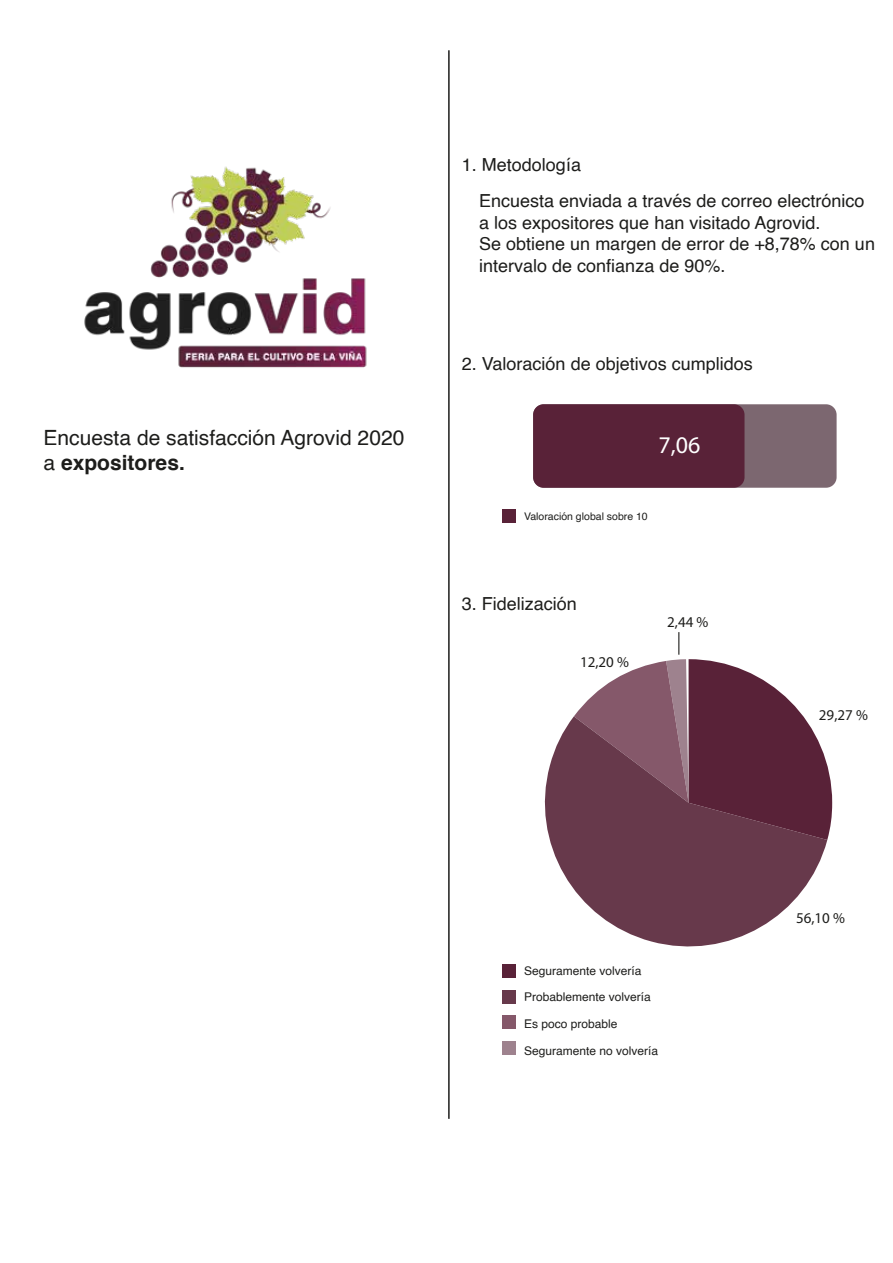
<style>
.page{position:relative;width:893px;height:1263px;background:#fff}
.page>*{position:absolute;margin:0;border:0;box-sizing:border-box;transform-origin:0 0}
.t1{font:24px "Myriad Pro";color:#fff}
.t2{font:21px/25.2px "Helvetica";color:#1d1d1b}
.t3{font:18px/21.6px "Helvetica";color:#1d1d1b}
.t4{font:15px "Myriad Pro";color:#1d1d1b}
.t5{font:12px "Helvetica";color:#1d1d1b}
.t6{font:10.5px "Helvetica";color:#1d1d1b}
.s1{font-weight:700}
</style>
<div class="page">
<svg style="left:544px;top:716px;width:283px;height:231px;fill:#67394b"></svg>
<div style="left:533px;top:404px;width:304px;height:84px;background:#7c6770;border-radius:11px"></div>
<div style="left:533px;top:404px;width:211px;height:84px;background:#592238;border-radius:11px"></div>
<div style="left:502px;top:965px;width:13px;height:13px;background:#592238"></div>
<div style="left:502px;top:1041px;width:13px;height:13px;background:#9e828e"></div>
<div style="left:502px;top:1015px;width:13px;height:14px;background:#85586a"></div>
<div style="left:502px;top:990px;width:13px;height:13px;background:#67394b"></div>
<div style="left:502px;top:510px;width:13px;height:13px;background:#592238"></div>
<hr style="left:448px;top:50px;width:2px;height:1069px;background:#1d1d1b">
<svg style="left:574px;top:632px;width:258px;height:208px"></svg>
<img style="left:84px;top:166px;width:283px;height:202px">
<p class="t2" style="left:44px;top:426px;width:362px">Encuesta de satisfacción Agrovid 2020 a <span class="s1">expositores.</span></p>
<p class="t3" style="left:462px;top:154px;width:121px">1. Metodología</p>
<p class="t3" style="left:479px;top:190px;width:397px">Encuesta enviada a través de correo electrónico a los expositores que han visitado Agrovid.<br>Se obtiene un margen de error de +8,78% con un intervalo de confianza de 90%.</p>
<p class="t3" style="left:462px;top:353px;width:292px">2. Valoración de objetivos cumplidos</p>
<h1 class="t1" style="left:658px;top:430px;width:43px">7,06</h1>
<p class="t6" style="left:524px;top:508px;width:125px">Valoración global sobre 10</p>
<p class="t3" style="left:462px;top:593px;width:117px">3. Fidelización</p>
<p class="t4" style="left:580px;top:653px;width:50px">12,20 %</p>
<p class="t4" style="left:667px;top:613px;width:43px">2,44 %</p>
<p class="t4" style="left:819px;top:706px;width:50px">29,27 %</p>
<p class="t5" style="left:524px;top:961px;width:119px">Seguramente volvería</p>
<p class="t5" style="left:524px;top:988px;width:128px">Probablemente volvería</p>
<p class="t5" style="left:524px;top:1015px;width:95px">Es poco probable</p>
<p class="t5" style="left:524px;top:1042px;width:136px">Seguramente no volvería</p>
<p class="t4" style="left:796px;top:908px;width:50px">56,10 %</p>
</div>
